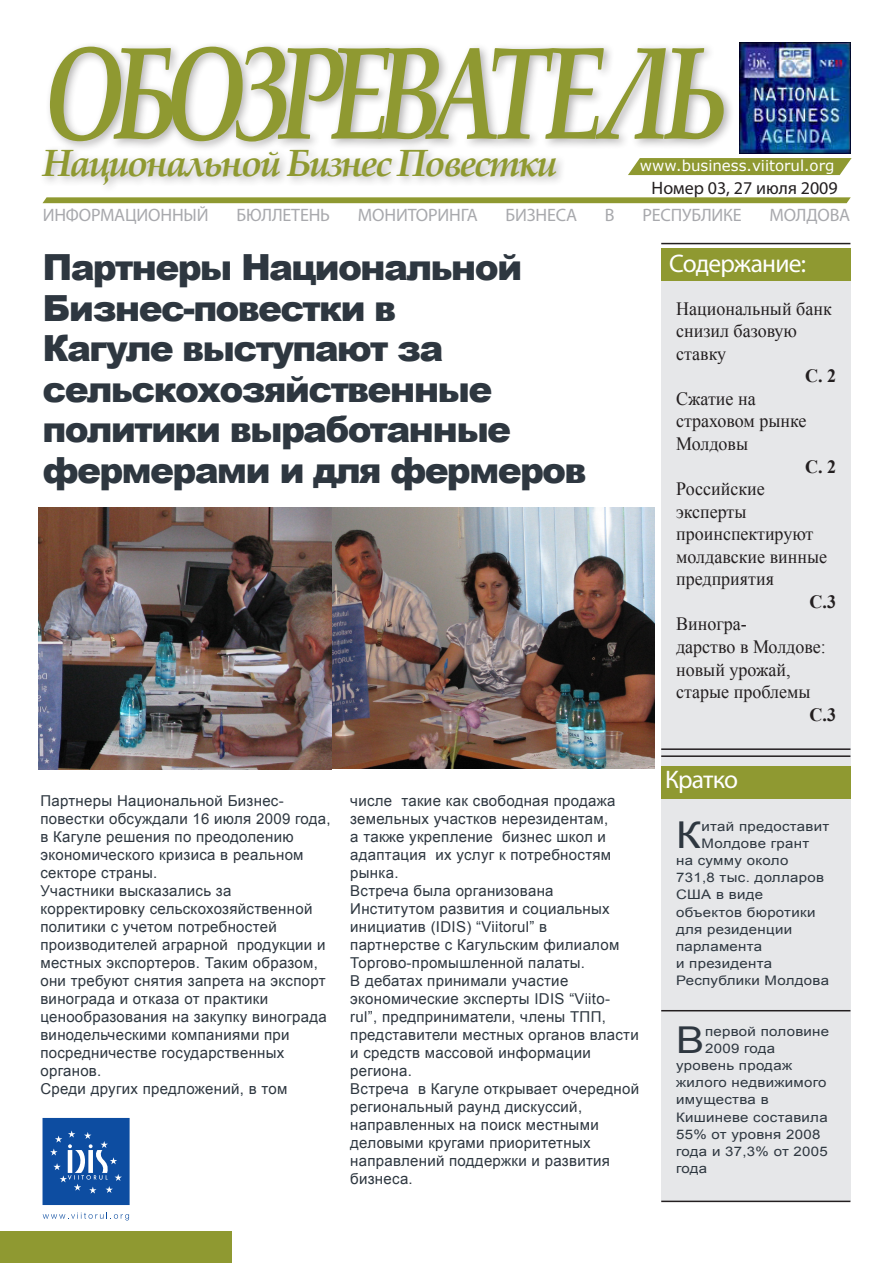
<style>
.page{position:relative;width:893px;height:1263px;background:#fff}
.page>*{position:absolute;margin:0;border:0;box-sizing:border-box;transform-origin:0 0}
.t1{font:italic 700 130.95px "Palatino Linotype";letter-spacing:-.14em;color:#8f9931;scale:.76 1}
.t2{font:italic 700 37.95px "Palatino Linotype";letter-spacing:-.06em;color:#8f9931}
.t3{font:37.05px "Arial";color:#2e3740;scale:1.14 1}
.t4{font:900 36px/40.5px "Arial";letter-spacing:-.05em;color:#2e3740}
.t5{font:25.5px "Myriad Pro";letter-spacing:-.03em;color:#fff}
.t6{font:18.75px/22.5px "Times New Roman";color:#231f20;scale:.96 1}
.t7{font:700 18.75px "Times New Roman";color:#231f20;scale:.96 1}
.t8{font:18px "Myriad Pro";letter-spacing:-.01em;color:#a8a9ad}
.t9{font:18px "Myriad Pro";color:#231f20}
.t10{font:15px/18px "Arial";letter-spacing:.02em;color:#2e3740}
.t11{font:15px "Verdana";color:#fff}
.t12{font:13.2px "Arial";letter-spacing:.02em;color:#2e3740;scale:1.14 1}
</style>
<div class="page">
<div style="left:661px;top:248px;width:189px;height:516px;background:#e6e7e9"></div>
<div style="left:661px;top:763px;width:189px;height:37px;background:linear-gradient(to right,#e6e7e9,#e6e7e9)"></div>
<div style="left:661px;top:799px;width:189px;height:402px;background:#e6e7e9"></div>
<div style="left:36px;top:41px;width:854px;height:235px;background:#231f20;opacity:.34"></div>
<div style="left:0;top:1231px;width:232px;height:32px;background:#8f9931"></div>
<svg style="left:43px;top:1118px;width:87px;height:87px;background:#245eaa"></svg>
<svg style="left:43px;top:1212px;width:86px;height:8px"></svg>
<img style="left:739px;top:43px;width:111px;height:111px">
<svg style="left:43px;top:197px;width:808px;height:6px;background:#969f3d"></svg>
<div style="left:661px;top:248px;width:189px;height:32px;background:#8f9931"></div>
<div style="left:661px;top:766px;width:189px;height:32px;background:#8f9931"></div>
<hr style="left:661px;top:1010px;width:189px;height:1px;background:#231f20">
<hr style="left:661px;top:1200px;width:189px;height:2px;background:#231f20">
<hr style="left:661px;top:748px;width:189px;height:2px;background:#231f20">
<hr style="left:661px;top:243px;width:189px;height:1px;background:#231f20">
<hr style="left:661px;top:755px;width:189px;height:2px;background:#231f20">
<img style="left:38px;top:507px;width:293px;height:262px">
<img style="left:333px;top:507px;width:322px;height:262px">
<p class="t1" style="left:43px;top:1px;width:904px">ОБОЗРЕВАТЕЛЬ</p>
<p class="t2" style="left:43px;top:136px;width:517px">Национальной Бизнес Повестки</p>
<p class="t8" style="left:43px;top:204px;width:168px">информационный</p>
<p class="t8" style="left:237px;top:204px;width:95px">Бюллетень</p>
<p class="t8" style="left:358px;top:204px;width:121px">Мониторинга</p>
<p class="t8" style="left:506px;top:204px;width:73px">Бизнеса</p>
<p class="t8" style="left:605px;top:204px;width:11px">в</p>
<p class="t8" style="left:642px;top:204px;width:101px">Республике</p>
<p class="t8" style="left:769px;top:204px;width:82px">Молдова</p>
<p class="t11" style="left:640px;top:156px;width:196px">www.business.viitorul.org</p>
<p class="t9" style="left:652px;top:176px;width:188px">Номер 03, 27 июля 2009</p>
<p class="t4" style="left:43px;top:246px;width:546px">Партнеры Национальной<br>Бизнес-повестки в<br>Кагуле выступают за сельскохозяйственные политики выработанные фермерами и для фермеров</p>
<p class="t10" style="left:40px;top:792px;width:292px">Партнеры Национальной Бизнес&shy;повестки обсуждали 16 июля 2009 года, в Кагуле решения по преодолению экономического кризиса в реальном секторе страны.</p>
<p class="t10" style="left:40px;top:882px;width:288px">Участники высказались за корректировку сельскохозяйственной политики с учетом потребностей производителей аграрной продукции и местных экспортеров. Таким образом, они требуют снятия запрета на экспорт винограда и отказа от практики ценообразования на закупку винограда винодельческими компаниями при посредничестве государственных органов.</p>
<p class="t10" style="left:40px;top:1080px;width:249px">Среди других предложений, в том</p>
<p class="t10" style="left:350px;top:792px;width:267px">числе такие как свободная продажа земельных участков нерезидентам, а также укрепление бизнес школ и адаптация их услуг к потребностям рынка.</p>
<p class="t10" style="left:350px;top:882px;width:290px">Встреча была организована<br>Институтом развития и социальных инициатив (IDIS) “Viitorul” в партнерстве с Кагульским филиалом<br>Торгово-промышленной палаты.<br>В дебатах принимали участие экономические эксперты IDIS “Viito&shy;rul”, предприниматели, члены ТПП, представители местных органов власти и средств массовой информации региона.</p>
<p class="t10" style="left:350px;top:1080px;width:290px">Встреча в Кагуле открывает очередной региональный раунд дискуссий, направленных на поиск местными деловыми кругами приоритетных направлений поддержки и развития бизнеса.</p>
<p class="t5" style="left:669px;top:248px;width:138px">Содержание:</p>
<p class="t6" style="left:676px;top:297px;width:164px">Национальный банк снизил базовую ставку</p>
<p class="t7" style="left:805px;top:363px;width:34px">с. 2</p>
<p class="t6" style="left:676px;top:387px;width:137px">Сжатие на страховом рынке<br>Молдовы</p>
<p class="t7" style="left:805px;top:453px;width:34px">с. 2</p>
<p class="t6" style="left:676px;top:477px;width:159px">Российские эксперты проинспектируют молдавские винные предприятия</p>
<p class="t7" style="left:809px;top:589px;width:29px">с.3</p>
<p class="t6" style="left:676px;top:613px;width:75px">Виногра-</p>
<p class="t6" style="left:676px;top:635px;width:157px">дарство в Молдове: новый урожай, старые проблемы</p>
<p class="t7" style="left:809px;top:701px;width:29px">с.3</p>
<p class="t5" style="left:665px;top:764px;width:74px">Кратко</p>
<p class="t3" style="left:676px;top:811px;width:23px">К</p>
<p class="t12" style="left:702px;top:818px;width:114px">итай предоставит</p>
<p class="t12" style="left:702px;top:835px;width:96px">Молдове грант</p>
<p class="t12" style="left:676px;top:852px;width:100px">на сумму около</p>
<p class="t12" style="left:676px;top:869px;width:131px">731,8 тыс. долларов</p>
<p class="t12" style="left:676px;top:886px;width:78px">США в виде</p>
<p class="t12" style="left:676px;top:903px;width:124px">объектов бюротики</p>
<p class="t12" style="left:676px;top:920px;width:103px">для резиденции</p>
<p class="t12" style="left:676px;top:937px;width:77px">парламента</p>
<p class="t12" style="left:676px;top:954px;width:86px">и президента</p>
<p class="t12" style="left:676px;top:971px;width:136px">Республики Молдова</p>
<p class="t3" style="left:676px;top:1016px;width:26px">В</p>
<p class="t12" style="left:705px;top:1023px;width:110px">первой половине</p>
<p class="t12" style="left:705px;top:1040px;width:63px">2009 года</p>
<p class="t12" style="left:676px;top:1057px;width:103px">уровень продаж</p>
<p class="t12" style="left:676px;top:1074px;width:133px">жилого недвижимого</p>
<p class="t12" style="left:676px;top:1091px;width:83px">имущества в</p>
<p class="t12" style="left:676px;top:1108px;width:134px">Кишиневе составила</p>
<p class="t12" style="left:676px;top:1125px;width:128px">55% от уровня 2008</p>
<p class="t12" style="left:676px;top:1142px;width:135px">года и 37,3% от 2005</p>
<p class="t12" style="left:676px;top:1159px;width:29px">года</p>
</div>
